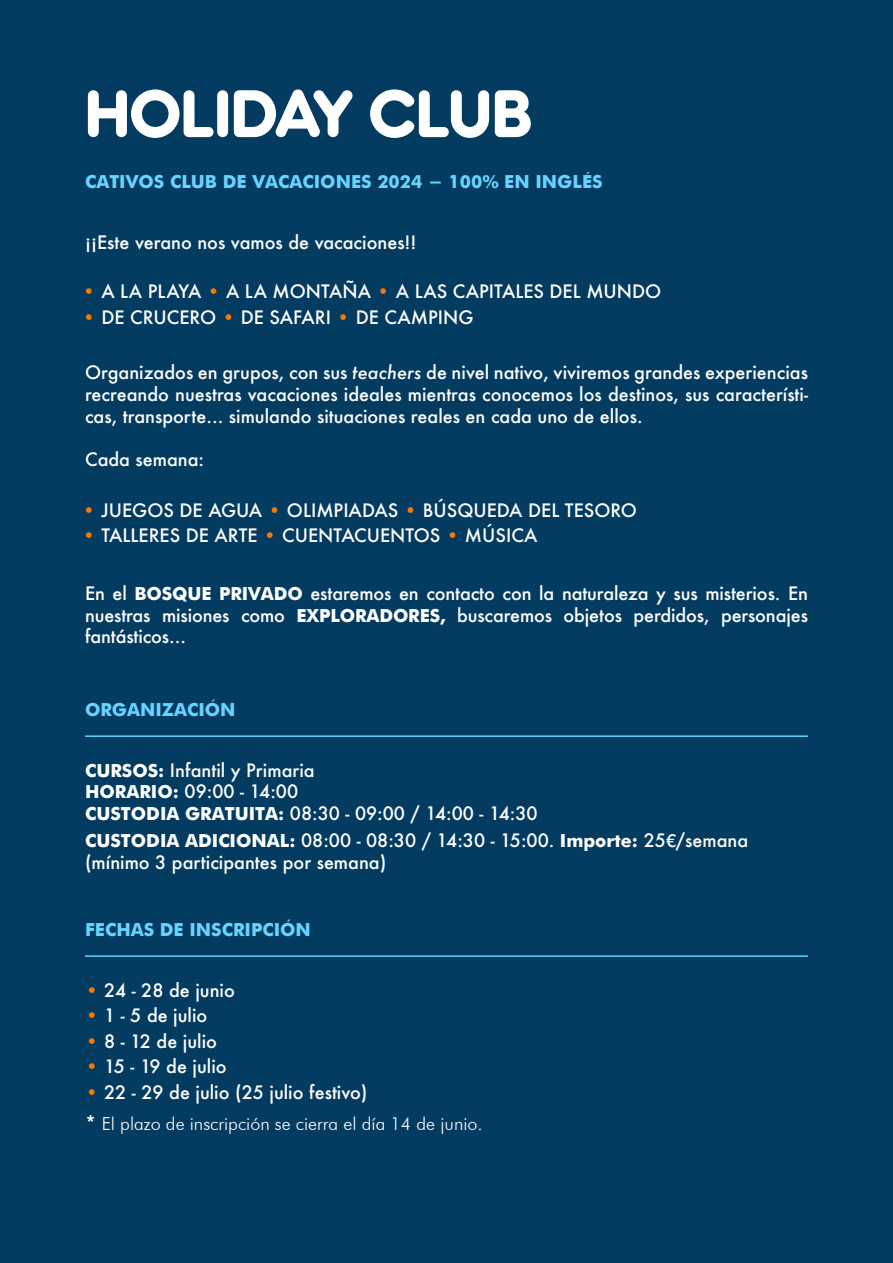
<style>
.page{position:relative;width:893px;height:1263px;background:#043b61}
.page>*{position:absolute;margin:0;border:0;box-sizing:border-box;transform-origin:0 0}
.t1{font:62.4px "Rocko Ultra FLF";color:#fff}
.t2{font:500 18px/21.6px "Futura";color:#fff;text-align:justify}
.t3{font:700 18px "Futura";color:#67d3ff}
.t4{font:300 18px "Futura BT";color:#fff}
.s1{color:#fa7900}
.s2{font-style:italic}
.s3{font-weight:700}
.s4{font-family:"Helvetica Neue"}
.s5{font-family:"Futura";font-weight:500}
</style>
<div class="page">
<hr style="left:85px;top:735px;width:723px;height:2px;background:#67d3ff">
<hr style="left:85px;top:955px;width:723px;height:2px;background:#67d3ff">
<h1 class="t1" style="left:85px;top:74px;width:449px">HOLIDAY CLUB</h1>
<p class="t3" style="left:85px;top:169px;width:519px">CATIVOS CLUB DE VACACIONES 2024 - 100% EN INGLÉS</p>
<p class="t2" style="left:85px;top:231px;width:333px">¡¡Este verano nos vamos de vacaciones!!</p>
<p class="t2" style="left:82px;top:281px;width:581px"><span class="s1">•</span> A LA PLAYA <span class="s1">•</span> A LA MONTAÑA <span class="s1">•</span> A LAS CAPITALES DEL MUNDO</p>
<p class="t2" style="left:82px;top:306px;width:393px"><span class="s1">•</span> DE CRUCERO <span class="s1">•</span> DE SAFARI <span class="s1">•</span> DE CAMPING</p>
<p class="t2" style="left:85px;top:362px;width:724px">Organizados en grupos, con sus <span class="s2">teachers</span> de nivel nativo, viviremos grandes experiencias recreando nuestras vacaciones ideales mientras conocemos los destinos, sus característi&shy;cas, transporte… simulando situaciones reales en cada uno de ellos.</p>
<p class="t2" style="left:85px;top:448px;width:121px">Cada semana:</p>
<p class="t2" style="left:82px;top:499px;width:556px"><span class="s1">•</span> JUEGOS DE AGUA <span class="s1">•</span> OLIMPIADAS <span class="s1">•</span> BÚSQUEDA DEL TESORO</p>
<p class="t2" style="left:82px;top:524px;width:457px"><span class="s1">•</span> TALLERES DE ARTE <span class="s1">•</span> CUENTACUENTOS <span class="s1">•</span> MÚSICA</p>
<p class="t2" style="left:85px;top:582px;width:724px">En el <span class="s3">BOSQUE PRIVADO</span> estaremos en contacto con la naturaleza y sus misterios. En nuestras misiones como <span class="s3">EXPLORADORES,</span> buscaremos objetos perdidos, personajes fantásticos…</p>
<p class="t3" style="left:85px;top:696px;width:152px">ORGANIZACIÓN</p>
<p class="t2" style="left:85px;top:759px;width:454px;text-align:left"><span class="s3">CURSOS:</span> Infantil y Primaria<br><span class="s3">HORARIO:</span> 09:00 - 14:00<br><span class="s3">CUSTODIA GRATUITA:</span> 08:30 - 09:00 / 14:00 - 14:30</p>
<p class="t2" style="left:85px;top:829px;width:665px"><span class="s3">CUSTODIA ADICIONAL:</span> 08:00 - 08:30 / 14:30 - 15:00. <span class="s3">Importe:</span> 25<span class="s4">€</span>/semana (mínimo 3 participantes por semana)</p>
<p class="t3" style="left:85px;top:916px;width:227px">FECHAS DE INSCRIPCIÓN</p>
<p class="t2" style="left:85px;top:979px;width:151px"><span class="s1">•</span> 24 - 28 de junio</p>
<p class="t2" style="left:85px;top:1004px;width:124px"><span class="s1">•</span> 1 - 5 de julio</p>
<p class="t2" style="left:85px;top:1030px;width:134px"><span class="s1">•</span> 8 - 12 de julio</p>
<p class="t2" style="left:85px;top:1055px;width:143px"><span class="s1">•</span> 15 - 19 de julio</p>
<p class="t2" style="left:85px;top:1081px;width:284px"><span class="s1">•</span> 22 - 29 de julio (25 julio festivo)</p>
<p class="t4" style="left:85px;top:1113px;width:399px"><span class="s5">*</span> El plazo de inscripción se cierra el día 14 de junio.</p>
</div>
